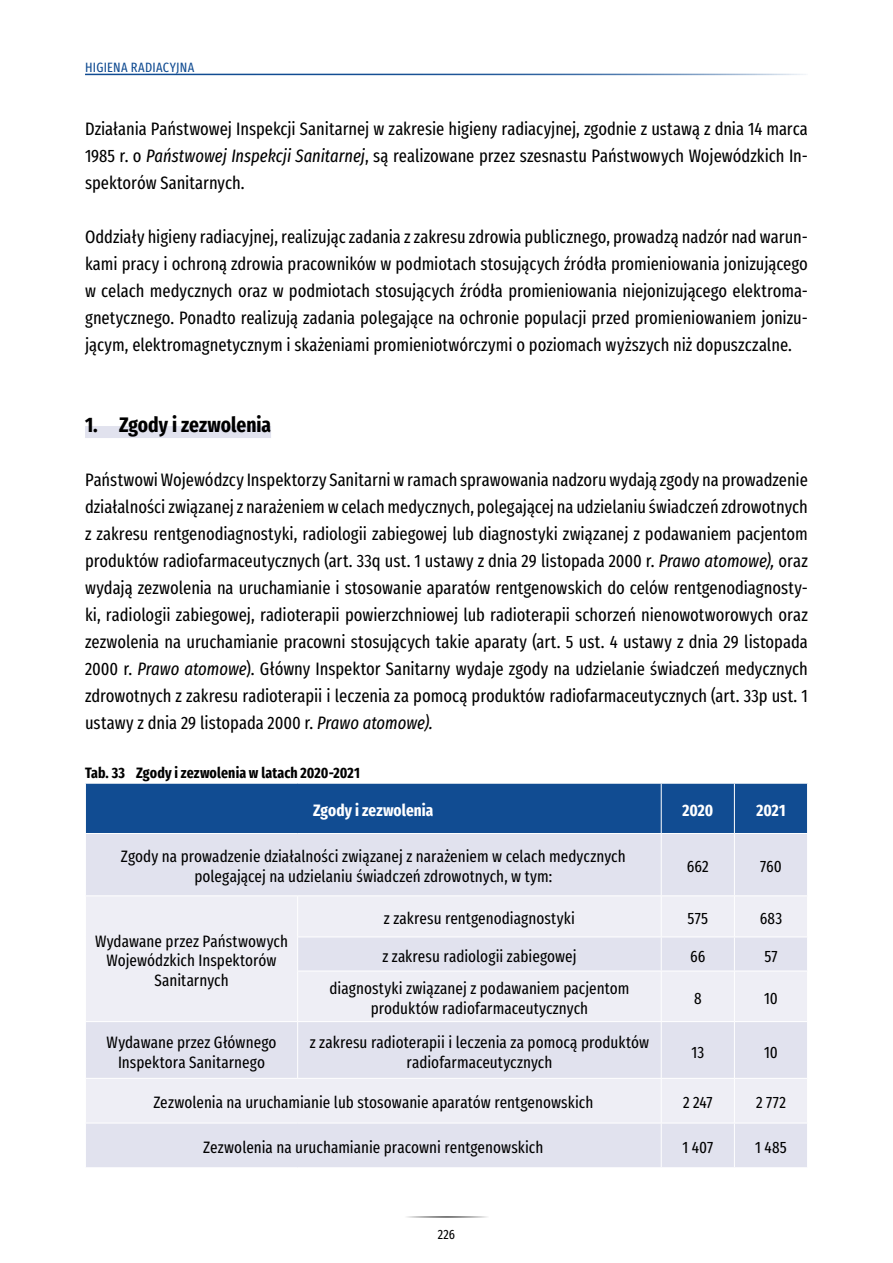
<style>
.page{position:relative;width:893px;height:1263px;background:#fff}
.page>*{position:absolute;margin:0;border:0;box-sizing:border-box;transform-origin:0 0}
.t1{font:700 21px "Fira Sans Compressed";color:#000}
.t2{font:18px/27px "Fira Sans Compressed";color:#000;text-align:justify}
.t3{font:16.5px/19.8px "Fira Sans Compressed";color:#000;text-align:center}
.t4{font:700 16.5px "Fira Sans Compressed";color:#fff}
.t5{font:700 15px "Fira Sans Compressed";letter-spacing:.01em;color:#000}
.t6{font:13.5px "Fira Sans Compressed";letter-spacing:.02em;color:#114c92}
.t7{font:13.5px "Fira Sans Compressed";color:#000}
.s1{font-style:italic}
</style>
<div class="page">
<hr style="left:85px;top:74px;width:723px;height:1px;background:#114c92">
<hr style="left:404px;top:1216px;width:85px;height:1px;background:#000">
<div style="left:85px;top:426px;width:186px;height:12px;background:#e1e2ee"></div>
<div style="left:86px;top:784px;width:721px;height:49px;background:#114c92"></div>
<div style="left:86px;top:834px;width:721px;height:333px;background:#e1e2ee"></div>
<svg style="left:86px;top:896px;width:721px;height:227px;background:#e9e9f2"></svg>
<hr style="left:661px;top:783px;width:1px;height:50px;background:#fff">
<hr style="left:734px;top:783px;width:1px;height:50px;background:#fff">
<hr style="left:661px;top:834px;width:1px;height:61px;background:#fff">
<hr style="left:734px;top:834px;width:1px;height:61px;background:#fff">
<hr style="left:85px;top:895px;width:213px;height:1px;background:#fff">
<hr style="left:298px;top:895px;width:363px;height:1px;background:#fff">
<hr style="left:297px;top:896px;width:1px;height:40px;background:#fff">
<hr style="left:661px;top:895px;width:73px;height:1px;background:#fff">
<hr style="left:661px;top:896px;width:1px;height:40px;background:#fff">
<hr style="left:734px;top:895px;width:74px;height:1px;background:#fff">
<hr style="left:734px;top:896px;width:1px;height:40px;background:#fff">
<hr style="left:297px;top:936px;width:364px;height:1px;background:#fff">
<hr style="left:297px;top:937px;width:1px;height:34px;background:#fff">
<hr style="left:661px;top:936px;width:73px;height:1px;background:#fff">
<hr style="left:661px;top:937px;width:1px;height:34px;background:#fff">
<hr style="left:734px;top:936px;width:74px;height:1px;background:#fff">
<hr style="left:734px;top:937px;width:1px;height:34px;background:#fff">
<hr style="left:297px;top:971px;width:364px;height:1px;background:#fff">
<hr style="left:297px;top:971px;width:1px;height:50px;background:#fff">
<hr style="left:661px;top:971px;width:73px;height:1px;background:#fff">
<hr style="left:661px;top:971px;width:1px;height:50px;background:#fff">
<hr style="left:734px;top:971px;width:74px;height:1px;background:#fff">
<hr style="left:734px;top:971px;width:1px;height:50px;background:#fff">
<hr style="left:85px;top:1021px;width:213px;height:1px;background:#fff">
<hr style="left:298px;top:1021px;width:363px;height:1px;background:#fff">
<hr style="left:297px;top:1022px;width:1px;height:56px;background:#fff">
<hr style="left:661px;top:1021px;width:73px;height:1px;background:#fff">
<hr style="left:661px;top:1022px;width:1px;height:56px;background:#fff">
<hr style="left:734px;top:1021px;width:74px;height:1px;background:#fff">
<hr style="left:734px;top:1022px;width:1px;height:56px;background:#fff">
<hr style="left:85px;top:1078px;width:213px;height:1px;background:#fff">
<hr style="left:298px;top:1078px;width:363px;height:1px;background:#fff">
<hr style="left:661px;top:1078px;width:73px;height:1px;background:#fff">
<hr style="left:661px;top:1079px;width:1px;height:44px;background:#fff">
<hr style="left:734px;top:1078px;width:74px;height:1px;background:#fff">
<hr style="left:734px;top:1079px;width:1px;height:44px;background:#fff">
<hr style="left:85px;top:1123px;width:213px;height:1px;background:#fff">
<hr style="left:298px;top:1123px;width:363px;height:1px;background:#fff">
<hr style="left:661px;top:1123px;width:73px;height:1px;background:#fff">
<hr style="left:661px;top:1123px;width:1px;height:44px;background:#fff">
<hr style="left:734px;top:1123px;width:74px;height:1px;background:#fff">
<hr style="left:734px;top:1123px;width:1px;height:44px;background:#fff">
<p class="t6" style="left:85px;top:57px;width:111px">HIGIENA RADIACYJNA</p>
<p class="t2" style="left:85px;top:115px;width:724px">Działania Państwowej Inspekcji Sanitarnej w zakresie higieny radiacyjnej, zgodnie z ustawą z dnia 14 marca 1985 r. o <span class="s1">Państwowej Inspekcji Sanitarnej</span>, są realizowane przez szesnastu Państwowych Wojewódzkich In&shy;spektorów Sanitarnych.</p>
<p class="t2" style="left:85px;top:223px;width:724px">Oddziały higieny radiacyjnej, realizując zadania z zakresu zdrowia publicznego, prowadzą nadzór nad warun&shy;kami pracy i ochroną zdrowia pracowników w podmiotach stosujących źródła promieniowania jonizującego w celach medycznych oraz w podmiotach stosujących źródła promieniowania niejonizującego elektroma&shy;gnetycznego. Ponadto realizują zadania polegające na ochronie populacji przed promieniowaniem jonizu&shy;jącym, elektromagnetycznym i skażeniami promieniotwórczymi o poziomach wyższych niż dopuszczalne.</p>
<p class="t1" style="left:85px;top:407px;width:188px">1. Zgody i zezwolenia</p>
<p class="t2" style="left:85px;top:466px;width:724px">Państwowi Wojewódzcy Inspektorzy Sanitarni w ramach sprawowania nadzoru wydają zgody na prowadzenie działalności związanej z narażeniem w celach medycznych, polegającej na udzielaniu świadczeń zdrowotnych z zakresu rentgenodiagnostyki, radiologii zabiegowej lub diagnostyki związanej z podawaniem pacjentom produktów radiofarmaceutycznych (art. 33q ust. 1 ustawy z dnia 29 listopada 2000 r. <span class="s1">Prawo atomowe),</span> oraz wydają zezwolenia na uruchamianie i stosowanie aparatów rentgenowskich do celów rentgenodiagnosty&shy;ki, radiologii zabiegowej, radioterapii powierzchniowej lub radioterapii schorzeń nienowotworowych oraz zezwolenia na uruchamianie pracowni stosujących takie aparaty (art. 5 ust. 4 ustawy z dnia 29 listopada 2000 r. <span class="s1">Prawo atomowe</span>). Główny Inspektor Sanitarny wydaje zgody na udzielanie świadczeń medycznych zdrowotnych z zakresu radioterapii i leczenia za pomocą produktów radiofarmaceutycznych (art. 33p ust. 1 ustawy z dnia 29 listopada 2000 r. <span class="s1">Prawo atomowe).</span></p>
<p class="t5" style="left:85px;top:760px;width:276px">Tab. 33 Zgody i zezwolenia w latach 2020-2021</p>
<p class="t4" style="left:313px;top:797px;width:122px">Zgody i zezwolenia</p>
<p class="t4" style="left:682px;top:797px;width:32px">2020</p>
<p class="t4" style="left:756px;top:797px;width:30px">2021</p>
<p class="t3" style="left:121px;top:846px;width:506px">Zgody na prowadzenie działalności związanej z narażeniem w celach medycznych polegającej na udzielaniu świadczeń zdrowotnych, w tym:</p>
<p class="t3" style="left:687px;top:856px;width:24px">662</p>
<p class="t3" style="left:760px;top:856px;width:23px">760</p>
<p class="t3" style="left:95px;top:930px;width:194px">Wydawane przez Państwowych<br>Wojewódzkich Inspektorów<br>Sanitarnych</p>
<p class="t3" style="left:384px;top:908px;width:193px">z zakresu rentgenodiagnostyki</p>
<p class="t3" style="left:688px;top:908px;width:22px">575</p>
<p class="t3" style="left:760px;top:908px;width:24px">683</p>
<p class="t3" style="left:382px;top:945px;width:196px">z zakresu radiologii zabiegowej</p>
<p class="t3" style="left:690px;top:945px;width:17px">66</p>
<p class="t3" style="left:764px;top:945px;width:15px">57</p>
<p class="t3" style="left:329px;top:978px;width:301px">diagnostyki związanej z podawaniem pacjentom produktów radiofarmaceutycznych</p>
<p class="t3" style="left:694px;top:988px;width:9px">8</p>
<p class="t3" style="left:764px;top:988px;width:15px">10</p>
<p class="t3" style="left:107px;top:1032px;width:171px">Wydawane przez Głównego<br>Inspektora Sanitarnego</p>
<p class="t3" style="left:310px;top:1032px;width:341px">z zakresu radioterapii i leczenia za pomocą produktów radiofarmaceutycznych</p>
<p class="t3" style="left:691px;top:1041px;width:14px">13</p>
<p class="t3" style="left:764px;top:1041px;width:15px">10</p>
<p class="t3" style="left:153px;top:1092px;width:441px">Zezwolenia na uruchamianie lub stosowanie aparatów rentgenowskich</p>
<p class="t3" style="left:683px;top:1092px;width:31px">2 247</p>
<p class="t3" style="left:756px;top:1092px;width:31px">2 772</p>
<p class="t3" style="left:203px;top:1137px;width:342px">Zezwolenia na uruchamianie pracowni rentgenowskich</p>
<p class="t3" style="left:682px;top:1137px;width:32px">1 407</p>
<p class="t3" style="left:755px;top:1137px;width:33px">1 485</p>
<p class="t7" style="left:438px;top:1224px;width:19px">226</p>
</div>
